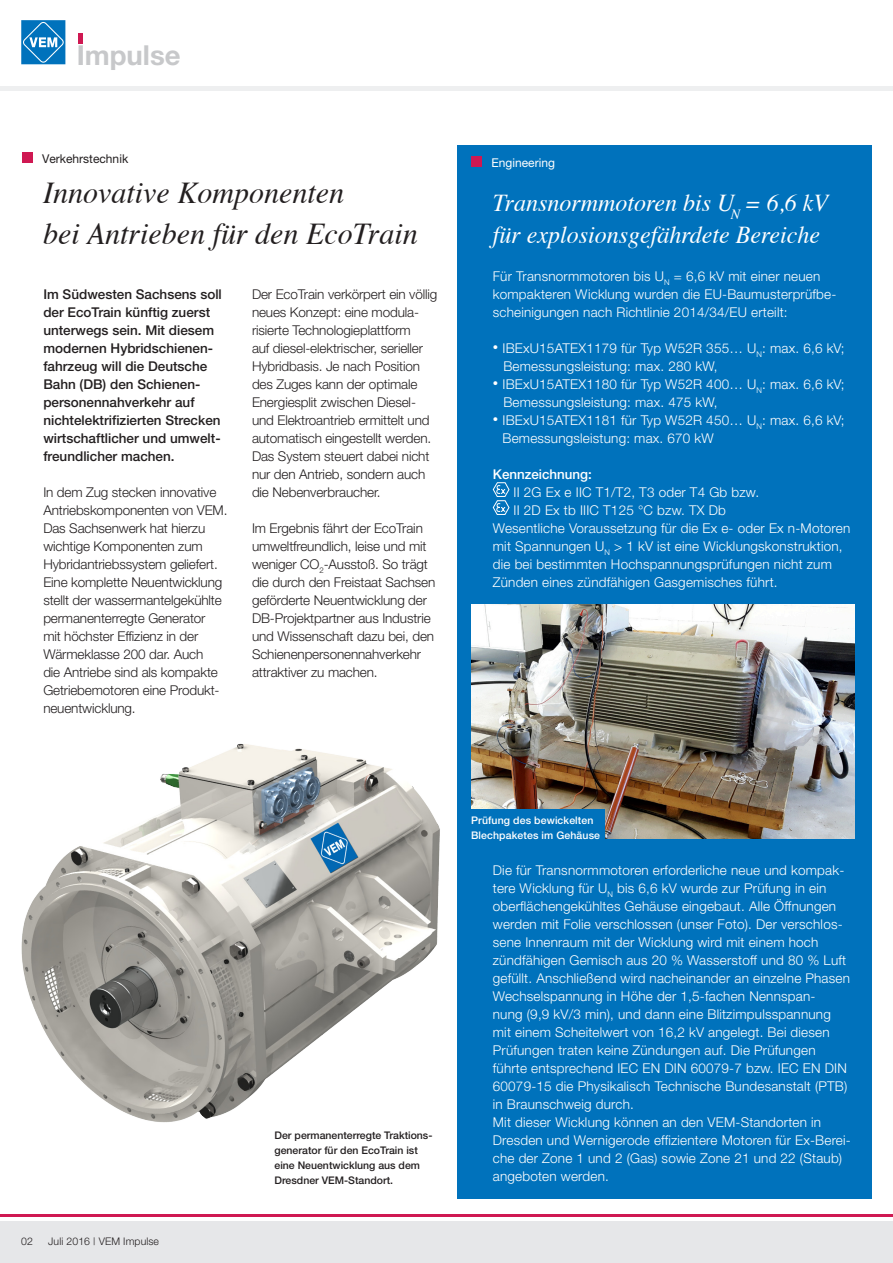
<style>
.page{position:relative;width:893px;height:1263px;background:#fff}
.page>*{position:absolute;margin:0;border:0;box-sizing:border-box;transform-origin:0 0}
.t1{font:italic 30.3px/40.5px "Times";color:#231f20}
.t2{font:700 27.6px "Helvetica Neue";color:#c7c8ca}
.t3{font:italic 24.3px/31.5px "Times";color:#fff}
.t4{font:300 13.5px/18px "Helvetica Neue";letter-spacing:.015em;color:#fff}
.t5{font:300 13.5px/18px "Helvetica Neue";letter-spacing:-.01em;color:#231f20}
.t6{font:500 13.5px/18px "Helvetica Neue";color:#231f20}
.t7{font:500 13.5px "Helvetica Neue";color:#fff}
.t8{font:12.15px "Helvetica Neue";color:#231f20}
.t9{font:12.15px "Helvetica Neue";color:#fff}
.t10{font:500 10.5px/15px "Helvetica Neue";color:#231f20}
.t11{font:500 10.5px/15px "Helvetica Neue";letter-spacing:.01em;color:#fff}
.t12{font:300 10.5px "Helvetica Neue";letter-spacing:.01em;color:#231f20}
.s1{font-size:10.8px}
</style>
<div class="page">
<div style="left:0;top:1222px;width:893px;height:41px;background:#e6e7e9"></div>
<hr style="left:0;top:1215px;width:893px;height:2px;background:#cf1852">
<div style="left:0;top:86px;width:893px;height:5px;background:#eeeff0"></div>
<hr style="left:79px;top:33px;width:4px;height:10px;background:#cf1852">
<div style="left:21px;top:20px;width:44px;height:44px;background:#0072bc"></div>
<svg style="left:23px;top:22px;width:41px;height:41px"></svg>
<div style="left:457px;top:145px;width:415px;height:1054px;background:#0072bc"></div>
<div style="left:22px;top:153px;width:10px;height:10px;background:#cf1852"></div>
<img style="left:21px;top:743px;width:419px;height:380px">
<svg style="left:492px;top:482px;width:18px;height:33px"></svg>
<div style="left:471px;top:157px;width:11px;height:10px;background:#cf1852"></div>
<img style="left:471px;top:605px;width:384px;height:234px">
<div style="left:467px;top:809px;width:137px;height:37px;background:#0072bc"></div>
<h2 class="t2" style="left:77px;top:38px;width:105px">Impulse</h2>
<p class="t8" style="left:42px;top:151px;width:88px">Verkehrstechnik</p>
<h1 class="t1" style="left:43px;top:171px;width:376px">Innovative Komponenten<br>bei Antrieben für den EcoTrain</h1>
<p class="t6" style="left:43px;top:285px;width:180px">Im Südwesten Sachsens soll der EcoTrain künftig zuerst unterwegs sein. Mit diesem modernen Hybridschienen&shy;fahrzeug will die Deutsche<br>Bahn (DB) den Schienen&shy;personennahverkehr auf nichtelektrifizierten Strecken wirtschaftlicher und umwelt&shy;freundlicher machen.</p>
<p class="t5" style="left:43px;top:483px;width:186px">In dem Zug stecken innovative<br>Antriebskomponenten von VEM.<br>Das Sachsenwerk hat hierzu wichtige Komponenten zum<br>Hybridantriebssystem geliefert.<br>Eine komplette Neuentwicklung stellt der wassermantelgekühlte permanenterregte Generator<br>mit höchster Effizienz in der<br>Wärmeklasse 200 dar. Auch<br>die Antriebe sind als kompakte<br>Getriebemotoren eine Produkt&shy;neuentwicklung.</p>
<p class="t5" style="left:252px;top:285px;width:187px">Der EcoTrain verkörpert ein völlig neues Konzept: eine modula&shy;risierte Technologieplattform<br>auf diesel-elektrischer, serieller<br>Hybridbasis. Je nach Position des Zuges kann der optimale<br>Energiesplit zwischen Diesel&shy;und Elektroantrieb ermittelt und automatisch eingestellt werden.<br>Das System steuert dabei nicht nur den Antrieb, sondern auch die Nebenverbraucher.</p>
<p class="t5" style="left:252px;top:519px;width:185px">Im Ergebnis fährt der EcoTrain umweltfreundlich, leise und mit weniger CO<sub>2</sub>-Ausstoß. So trägt die durch den Freistaat Sachsen geförderte Neuentwicklung der<br>DB-Projektpartner aus Industrie und Wissenschaft dazu bei, den<br>Schienenpersonennahverkehr attraktiver zu machen.</p>
<p class="t9" style="left:492px;top:155px;width:65px">Engineering</p>
<h3 class="t3" style="left:493px;top:186px;width:337px">Transnormmotoren bis U<sub>N</sub> = 6,6 kV für explosionsgefährdete Bereiche</h3>
<p class="t4" style="left:493px;top:267px;width:345px">Für Transnormmotoren bis U<sub>N</sub> = 6,6 kV mit einer neuen kompakteren Wicklung wurden die EU-Baumusterprüfbe&shy;scheinigungen nach Richtlinie 2014/34/EU erteilt:</p>
<p class="t4" style="left:503px;top:339px;width:343px;text-indent:-11px"><span class="s1">•</span> IBExU15ATEX1179 für Typ W52R 355… U<sub>N</sub>: max. 6,6 kV;<br>Bemessungsleistung: max. 280 kW,</p>
<p class="t4" style="left:503px;top:375px;width:343px;text-indent:-11px"><span class="s1">•</span> IBExU15ATEX1180 für Typ W52R 400… U<sub>N</sub>: max. 6,6 kV;<br>Bemessungsleistung: max. 475 kW,</p>
<p class="t4" style="left:502px;top:411px;width:344px;text-indent:-10px"><span class="s1">•</span> IBExU15ATEX1181 für Typ W52R 450… U<sub>N</sub>: max. 6,6 kV;<br>Bemessungsleistung: max. 670 kW</p>
<p class="t7" style="left:493px;top:466px;width:101px">Kennzeichnung:</p>
<p class="t4" style="left:514px;top:483px;width:247px">II 2G Ex e IIC T1/T2, T3 oder T4 Gb bzw.</p>
<p class="t4" style="left:514px;top:501px;width:214px">II 2D Ex tb IIIC T125 °C bzw. TX Db</p>
<p class="t4" style="left:493px;top:519px;width:359px">Wesentliche Voraussetzung für die Ex e- oder Ex n-Motoren</p>
<p class="t4" style="left:493px;top:537px;width:351px">mit Spannungen U<sub>N</sub> &gt; 1 kV ist eine Wicklungskonstruktion,</p>
<p class="t4" style="left:493px;top:555px;width:341px">die bei bestimmten Hochspannungsprüfungen nicht zum</p>
<p class="t4" style="left:493px;top:573px;width:286px">Zünden eines zündfähigen Gasgemisches führt.</p>
<p class="t12" style="left:21px;top:1234px;width:13px">02</p>
<p class="t12" style="left:48px;top:1234px;width:112px">Juli 2016 | VEM Impulse</p>
<p class="t10" style="left:275px;top:1127px;width:159px">Der permanenterregte Traktions&shy;generator für den EcoTrain ist eine Neuentwicklung aus dem<br>Dresdner VEM-Standort.</p>
<p class="t11" style="left:471px;top:812px;width:130px">Prüfung des bewickelten<br>Blechpaketes im Gehäuse</p>
<p class="t4" style="left:493px;top:861px;width:359px">Die für Transnormmotoren erforderliche neue und kompak&shy;tere Wicklung für U<sub>N</sub> bis 6,6 kV wurde zur Prüfung in ein oberflächengekühltes Gehäuse eingebaut. Alle Öffnungen werden mit Folie verschlossen (unser Foto). Der verschlos&shy;sene Innenraum mit der Wicklung wird mit einem hoch zündfähigen Gemisch aus 20 % Wasserstoff und 80 % Luft gefüllt. Anschließend wird nacheinander an einzelne Phasen Wechselspannung in Höhe der 1,5-fachen Nennspan-<br>nung (9,9 kV/3 min), und dann eine Blitzimpulsspannung mit einem Scheitelwert von 16,2 kV angelegt. Bei diesen Prüfungen traten keine Zündungen auf. Die Prüfungen führte entsprechend IEC EN DIN 60079-7 bzw. IEC EN DIN 60079-15 die Physikalisch Technische Bundesanstalt (PTB) in Braunschweig durch.<br>Mit dieser Wicklung können an den VEM-Standorten in Dresden und Wernigerode effizientere Motoren für Ex-Berei&shy;che der Zone 1 und 2 (Gas) sowie Zone 21 und 22 (Staub) angeboten werden.</p>
</div>
